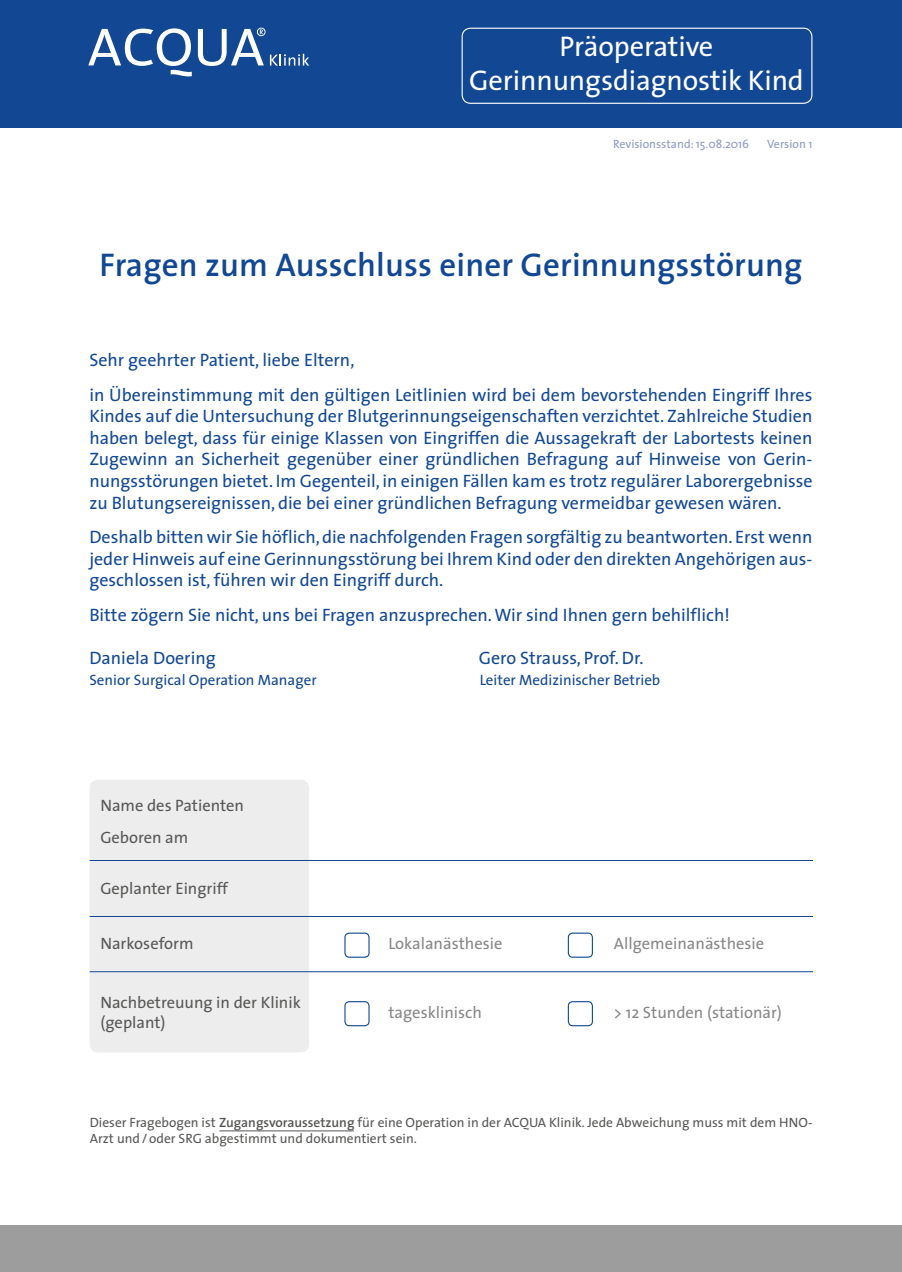
<style>
.page{position:relative;width:902px;height:1272px;background:#fff}
.page>*{position:absolute;margin:0;border:0;box-sizing:border-box;transform-origin:0 0}
.t1{font:600 33px "The Sans";letter-spacing:.005em;color:#124893}
.t2{font:28.5px/34.2px "The Sans";letter-spacing:-.005em;color:#fff;text-align:center}
.t3{font:18px/21.6px "The Sans";color:#124893;text-align:justify}
.t4{font:16.5px/19.8px "The Sans";color:#575756}
.t5{font:16.5px "The Sans";color:#878787}
.t6{font:15px "The Sans";color:#124893}
.t7{font:13.5px/16.2px "The Sans";color:#575756}
.t8{font:12px "The Sans";color:#909aca}
.s1{font-weight:600}
</style>
<div class="page">
<div style="left:0;top:0;width:901px;height:128px;background:#124893"></div>
<div style="left:0;top:1225px;width:901px;height:46px;background:#9d9d9d"></div>
<div style="left:461px;top:28px;width:351px;height:76px;border:1px solid #fff;border-radius:9px"></div>
<svg style="left:88px;top:28px;width:104px;height:49px"></svg>
<svg style="left:198px;top:28px;width:111px;height:38px"></svg>
<div style="left:90px;top:779px;width:219px;height:273px;background:#ededed;border-radius:9px"></div>
<hr style="left:90px;top:916px;width:722px;height:1px;background:#124893">
<hr style="left:90px;top:860px;width:722px;height:1px;background:#124893">
<hr style="left:90px;top:971px;width:722px;height:1px;background:#124893">
<div style="left:344px;top:932px;width:25px;height:25px;border:1px solid #124893;border-radius:4px"></div>
<div style="left:344px;top:1001px;width:25px;height:25px;border:1px solid #124893;border-radius:4px"></div>
<div style="left:567px;top:932px;width:26px;height:25px;border:1px solid #124893;border-radius:4px"></div>
<div style="left:567px;top:1001px;width:26px;height:25px;border:1px solid #124893;border-radius:4px"></div>
<hr style="left:219px;top:1130px;width:135px;height:1px;background:#575756">
<h2 class="t2" style="left:469px;top:28px;width:336px">Präoperative<br>Gerinnungsdiagnostik Kind</h2>
<p class="t8" style="left:613px;top:134px;width:137px">Revisionsstand: 15.08.2016</p>
<p class="t8" style="left:767px;top:134px;width:47px">Version 1</p>
<h1 class="t1" style="left:100px;top:237px;width:704px">Fragen zum Ausschluss einer Gerinnungsstörung</h1>
<p class="t3" style="left:89px;top:342px;width:724px;line-height:34.3px">Sehr geehrter Patient, liebe Eltern,<br>in Übereinstimmung mit den gültigen Leitlinien wird bei dem bevorstehenden Eingriff Ihres</p>
<p class="t3" style="left:89px;top:405px;width:724px">Kindes auf die Untersuchung der Blutgerinnungseigenschaften verzichtet. Zahlreiche Studien haben belegt, dass für einige Klassen von Eingriffen die Aussagekraft der Labortests keinen Zugewinn an Sicherheit gegenüber einer gründlichen Befragung auf Hinweise von Gerin&shy;nungsstörungen bietet. Im Gegenteil, in einigen Fällen kam es trotz regulärer Laborergebnisse zu Blutungsereignissen, die bei einer gründlichen Befragung vermeidbar gewesen wären.</p>
<p class="t3" style="left:89px;top:525px;width:724px">Deshalb bitten wir Sie höflich, die nachfolgenden Fragen sorgfältig zu beantworten. Erst wenn jeder Hinweis auf eine Gerinnungsstörung bei Ihrem Kind oder den direkten Angehörigen aus&shy;geschlossen ist, führen wir den Eingriff durch.</p>
<p class="t3" style="left:89px;top:603px;width:642px">Bitte zögern Sie nicht, uns bei Fragen anzusprechen. Wir sind Ihnen gern behilflich!</p>
<p class="t3" style="left:89px;top:646px;width:128px">Daniela Doering</p>
<p class="t3" style="left:479px;top:646px;width:166px">Gero Strauss, Prof. Dr.</p>
<p class="t6" style="left:89px;top:667px;width:229px">Senior Surgical Operation Manager</p>
<p class="t6" style="left:479px;top:667px;width:182px">Leiter Medizinischer Betrieb</p>
<p class="t4" style="left:100px;top:795px;width:145px">Name des Patienten</p>
<p class="t4" style="left:100px;top:827px;width:90px">Geboren am</p>
<p class="t4" style="left:100px;top:877px;width:129px">Geplanter Eingriff</p>
<p class="t4" style="left:100px;top:933px;width:95px">Narkoseform</p>
<p class="t4" style="left:100px;top:991px;width:202px">Nachbetreuung in der Klinik (geplant)</p>
<p class="t5" style="left:388px;top:929px;width:115px">Lokalanästhesie</p>
<p class="t5" style="left:388px;top:998px;width:95px">tagesklinisch</p>
<p class="t5" style="left:614px;top:929px;width:152px">Allgemeinanästhesie</p>
<p class="t5" style="left:614px;top:998px;width:169px">&gt; 12 Stunden (stationär)</p>
<p class="t7" style="left:90px;top:1113px;width:724px">Dieser Fragebogen ist <span class="s1">Zugangsvoraussetzung</span> für eine Operation in der ACQUA Klinik. Jede Abweichung muss mit dem HNO-<br>Arzt und/oder SRG abgestimmt und dokumentiert sein.</p>
</div>
